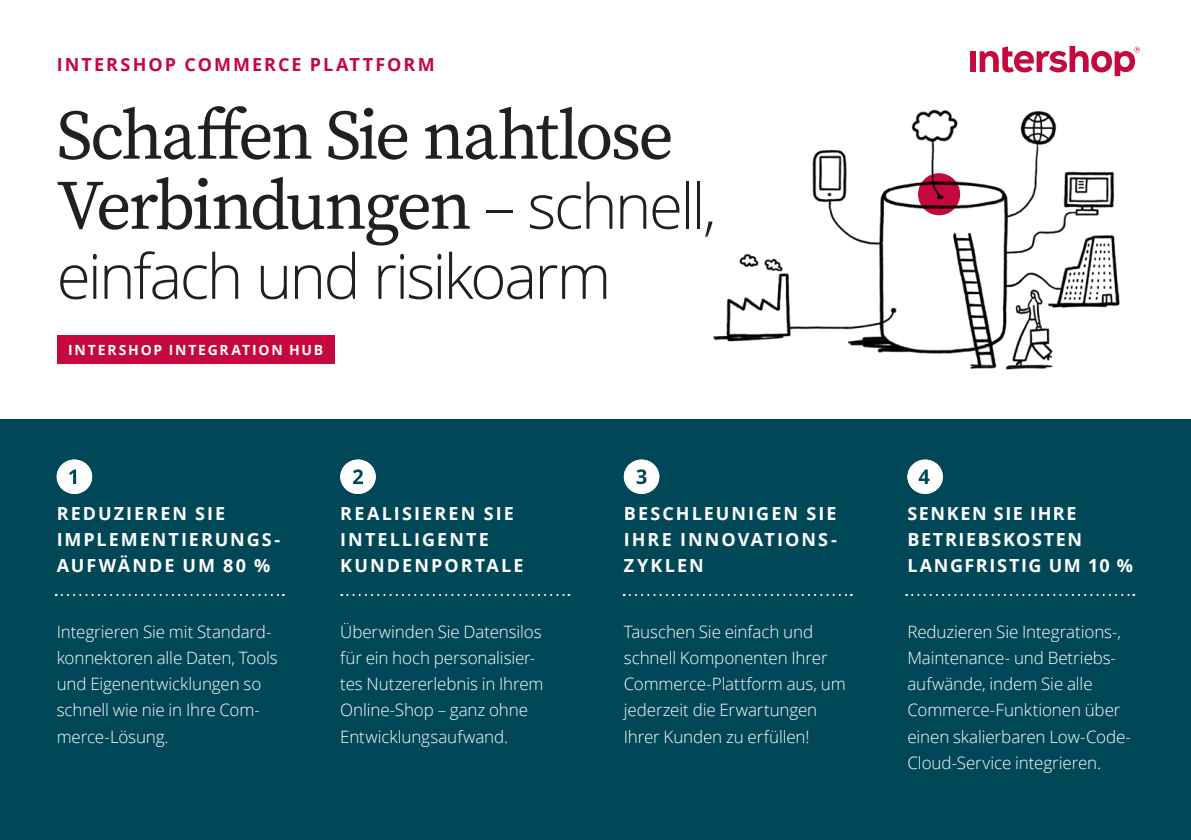
<style>
.page{position:relative;width:1191px;height:840px;background:#fff}
.page>*{position:absolute;margin:0;border:0;box-sizing:border-box;transform-origin:0 0}
.t1{font:70px/70px "Source Serif Variable";letter-spacing:-.04em;color:#231f20}
.t2{font:300 62px "Open Sans";letter-spacing:-.04em;color:#231f20}
.t3{font:700 18px/26px "Open Sans";letter-spacing:.11em;color:#fff}
.t4{font:700 18px/26px "Open Sans";letter-spacing:.09em;color:#fff}
.t5{font:700 18px "Open Sans";letter-spacing:.115em;color:#c5083d}
.t6{font:300 17px/26px "Open Sans";letter-spacing:-.01em;color:#fff}
.t7{font:700 14px "Open Sans";letter-spacing:.125em;color:#fff}
.s1{font-family:"Open Sans";font-weight:300;font-size:62px}
</style>
<div class="page">
<div style="left:0;top:420px;width:1191px;height:419px;background:#004757"></div>
<div style="left:969px;top:51px;width:6px;height:21px;background:#c5083d"></div>
<svg style="left:979px;top:46px;width:161px;height:30px"></svg>
<svg style="left:56px;top:593px;width:228px;height:2px"></svg>
<svg style="left:341px;top:593px;width:228px;height:2px"></svg>
<svg style="left:623px;top:593px;width:229px;height:2px"></svg>
<svg style="left:906px;top:593px;width:228px;height:2px"></svg>
<img style="left:713px;top:109px;width:407px;height:261px">
<div style="left:57px;top:459px;width:35px;height:34px;background:#fff;border-radius:50%"></div>
<svg style="left:69px;top:469px;width:7px;height:14px"></svg>
<div style="left:340px;top:459px;width:36px;height:34px;background:#fff;border-radius:50%"></div>
<svg style="left:353px;top:469px;width:10px;height:15px"></svg>
<div style="left:624px;top:459px;width:35px;height:34px;background:#fff;border-radius:50%"></div>
<svg style="left:636px;top:469px;width:10px;height:15px"></svg>
<div style="left:907px;top:459px;width:36px;height:34px;background:#fff;border-radius:50%"></div>
<svg style="left:918px;top:469px;width:11px;height:14px"></svg>
<div style="left:57px;top:335px;width:277px;height:28px;background:#c5083d"></div>
<svg style="left:918px;top:173px;width:42px;height:42px"></svg>
<p class="t5" style="left:57px;top:51px;width:379px">INTERSHOP COMMERCE PLATTFORM</p>
<h1 class="t1" style="left:57px;top:100px;width:661px">Schaffen Sie nahtlose<br>Verbindungen <span class="s1">– schnell,</span></h1>
<h2 class="t2" style="left:57px;top:234px;width:556px">einfach und risikoarm</h2>
<p class="t7" style="left:68px;top:339px;width:256px">INTERSHOP INTEGRATION HUB</p>
<p class="t3" style="left:57px;top:500px;width:225px">REDUZIEREN SIE<br>IMPLEMENTIERUNGS-<br>AUFWÄNDE UM 80 %</p>
<p class="t6" style="left:57px;top:618px;width:223px">Integrieren Sie mit Standard&shy;konnektoren alle Daten, Tools und Eigenentwicklungen so schnell wie nie in Ihre Com&shy;merce-Lösung.</p>
<p class="t3" style="left:340px;top:500px;width:185px">REALISIEREN SIE<br>INTELLIGENTE<br>KUNDENPORTALE</p>
<p class="t6" style="left:340px;top:618px;width:205px">Überwinden Sie Datensilos für ein hoch personalisier&shy;tes Nutzererlebnis in Ihrem<br>Online-Shop – ganz ohne<br>Entwicklungsaufwand.</p>
<p class="t3" style="left:624px;top:500px;width:214px;text-align:justify">BESCHLEUNIGEN SIE IHRE INNOVATIONS-ZYKLEN</p>
<p class="t6" style="left:624px;top:618px;width:223px">Tauschen Sie einfach und schnell Komponenten Ihrer<br>Commerce-Plattform aus, um jederzeit die Erwartungen<br>Ihrer Kunden zu erfüllen!</p>
<p class="t4" style="left:907px;top:500px;width:227px">SENKEN SIE IHRE<br>BETRIEBSKOSTEN<br>LANGFRISTIG UM 10 %</p>
<p class="t6" style="left:907px;top:618px;width:225px">Reduzieren Sie Integrations-,<br>Maintenance- und Betriebs&shy;aufwände, indem Sie alle<br>Commerce-Funktionen über einen skalierbaren Low-Code-<br>Cloud-Service integrieren.</p>
</div>
